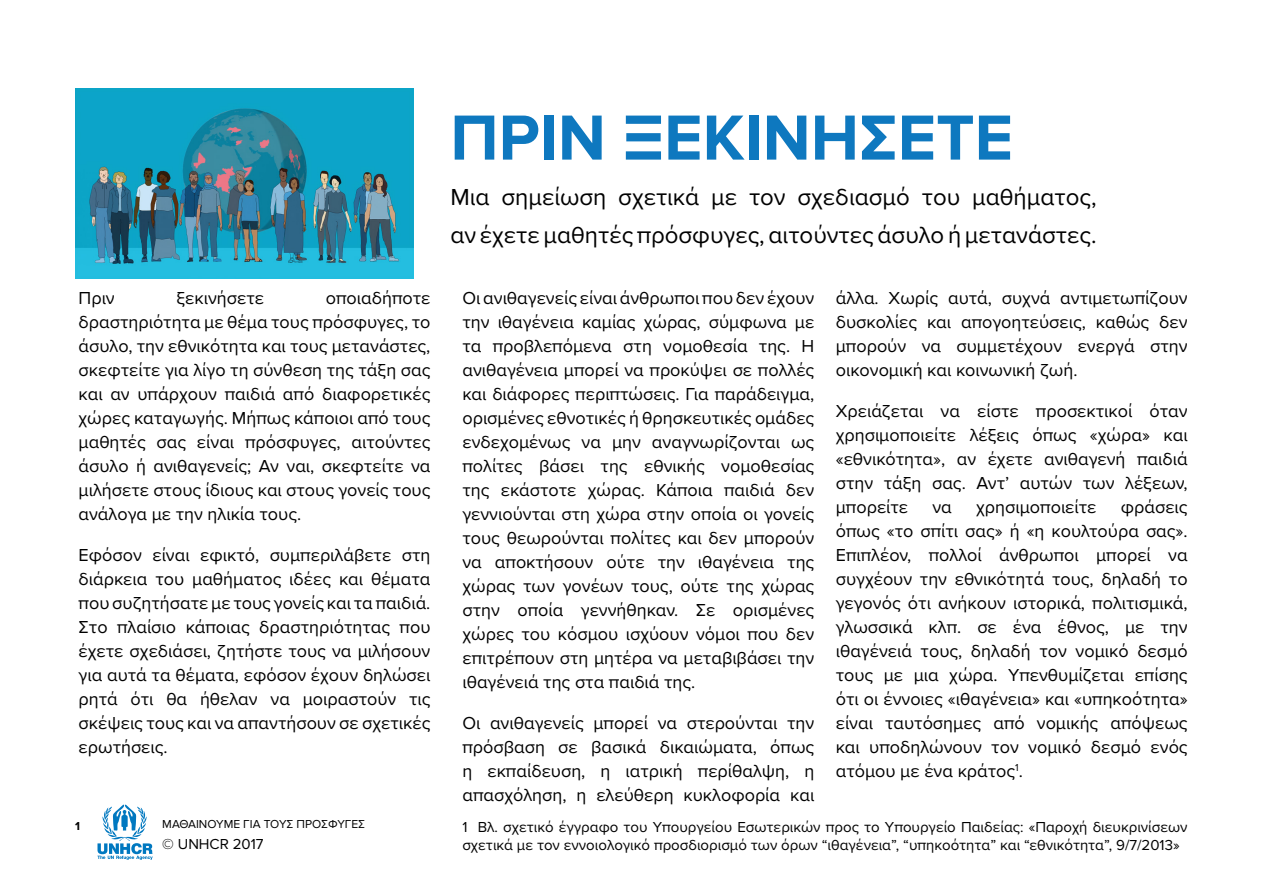
<style>
.page{position:relative;width:1263px;height:893px;background:#fff}
.page>*{position:absolute;margin:0;border:0;box-sizing:border-box;transform-origin:0 0}
.t1{font:700 66px "Proxima Nova";color:#0e78bf}
.t2{font:24px/37.5px "Proxima Nova";color:#000}
.t3{font:18px/24px "Proxima Nova";color:#000;text-align:justify}
.t4{font:15px/18px "Proxima Nova";color:#000}
.t5{font:12px "Proxima Nova";color:#000}
.t6{font:700 12px "Proxima Nova";color:#000}
</style>
<div class="page">
<img style="left:76px;top:88px;width:338px;height:191px">
<svg style="left:97px;top:805px;width:56px;height:55px"></svg>
<p class="t3" style="left:79px;top:287px;width:353px;text-indent:247px">οποιαδήποτε δραστηριότητα με θέμα τους πρόσφυγες, το άσυλο, την εθνικότητα και τους μετανάστες, σκεφτείτε για λίγο τη σύνθεση της τάξη σας και αν υπάρχουν παιδιά από διαφορετικές χώρες καταγωγής. Μήπως κάποιοι από τους μαθητές σας είναι πρόσφυγες, αιτούντες άσυλο ή ανιθαγενείς; Αν ναι, σκεφτείτε να μιλήσετε στους ίδιους και στους γονείς τους ανάλογα με την ηλικία τους.</p>
<p class="t3" style="left:79px;top:544px;width:353px">Εφόσον είναι εφικτό, συμπεριλάβετε στη διάρκεια του μαθήματος ιδέες και θέματα που συζητήσατε με τους γονείς και τα παιδιά.<br>Στο πλαίσιο κάποιας δραστηριότητας που έχετε σχεδιάσει, ζητήστε τους να μιλήσουν για αυτά τα θέματα, εφόσον έχουν δηλώσει ρητά ότι θα ήθελαν να μοιραστούν τις σκέψεις τους και να απαντήσουν σε σχετικές ερωτήσεις.</p>
<p class="t3" style="left:79px;top:287px;width:38px">Πριν</p>
<p class="t3" style="left:176px;top:287px;width:89px">ξεκινήσετε</p>
<p class="t6" style="left:75px;top:819px;width:6px">1</p>
<p class="t5" style="left:162px;top:817px;width:204px">ΜΑΘΑΙΝΟΥΜΕ ΓΙΑ ΤΟΥΣ ΠΡΟΣΦΥΓΕΣ</p>
<p class="t4" style="left:162px;top:836px;width:103px">© UNHCR 2017</p>
<p class="t1" style="left:450px;top:100px;width:564px">ΠΡΙΝ ΞΕΚΙΝΗΣΕΤΕ</p>
<p class="t2" style="left:450px;top:179px;width:648px">Μια σημείωση σχετικά με τον σχεδιασμό του μαθήματος, αν έχετε μαθητές πρόσφυγες, αιτούντες άσυλο ή μετανάστες.</p>
<p class="t3" style="left:462px;top:287px;width:353px">Οι ανιθαγενείς είναι άνθρωποι που δεν έχουν την ιθαγένεια καμίας χώρας, σύμφωνα με τα προβλεπόμενα στη νομοθεσία της. Η ανιθαγένεια μπορεί να προκύψει σε πολλές και διάφορες περιπτώσεις. Για παράδειγμα, ορισμένες εθνοτικές ή θρησκευτικές ομάδες ενδεχομένως να μην αναγνωρίζονται ως πολίτες βάσει της εθνικής νομοθεσίας της εκάστοτε χώρας. Κάποια παιδιά δεν γεννιούνται στη χώρα στην οποία οι γονείς τους θεωρούνται πολίτες και δεν μπορούν να αποκτήσουν ούτε την ιθαγένεια της χώρας των γονέων τους, ούτε της χώρας στην οποία γεννήθηκαν. Σε ορισμένες χώρες του κόσμου ισχύουν νόμοι που δεν επιτρέπουν στη μητέρα να μεταβιβάσει την ιθαγένειά της στα παιδιά της.</p>
<p class="t3" style="left:462px;top:712px;width:353px">Οι ανιθαγενείς μπορεί να στερούνται την πρόσβαση σε βασικά δικαιώματα, όπως η εκπαίδευση, η ιατρική περίθαλψη, η απασχόληση, η ελεύθερη κυκλοφορία και</p>
<p class="t4" style="left:462px;top:818px;width:727px">1 Βλ. σχετικό έγγραφο του Υπουργείου Εσωτερικών προς το Υπουργείο Παιδείας: «Παροχή διευκρινίσεων σχετικά με τον εννοιολογικό προσδιορισμό των όρων “ιθαγένεια”, “υπηκοότητα” και “εθνικότητα”, 9/7/2013»</p>
<p class="t3" style="left:836px;top:287px;width:353px">άλλα. Χωρίς αυτά, συχνά αντιμετωπίζουν δυσκολίες και απογοητεύσεις, καθώς δεν μπορούν να συμμετέχουν ενεργά στην οικονομική και κοινωνική ζωή.</p>
<p class="t3" style="left:836px;top:400px;width:353px">Χρειάζεται να είστε προσεκτικοί όταν χρησιμοποιείτε λέξεις όπως «χώρα» και «εθνικότητα», αν έχετε ανιθαγενή παιδιά στην τάξη σας. Αντ’ αυτών των λέξεων, μπορείτε</p>
<p class="t3" style="left:836px;top:496px;width:353px;text-indent:285px">φράσεις όπως «το σπίτι σας» ή «η κουλτούρα σας».<br>Επιπλέον, πολλοί άνθρωποι μπορεί να συγχέουν την εθνικότητά τους, δηλαδή το γεγονός ότι ανήκουν ιστορικά, πολιτισμικά, γλωσσικά κλπ. σε ένα έθνος, με την ιθαγένειά τους, δηλαδή τον νομικό δεσμό τους με μια χώρα. Υπενθυμίζεται επίσης ότι οι έννοιες «ιθαγένεια» και «υπηκοότητα» είναι ταυτόσημες από νομικής απόψεως και υποδηλώνουν τον νομικό δεσμό ενός ατόμου με ένα κράτος<sup>1</sup>.</p>
<p class="t3" style="left:932px;top:496px;width:21px">να</p>
<p class="t3" style="left:976px;top:496px;width:122px">χρησιμοποιείτε</p>
</div>
